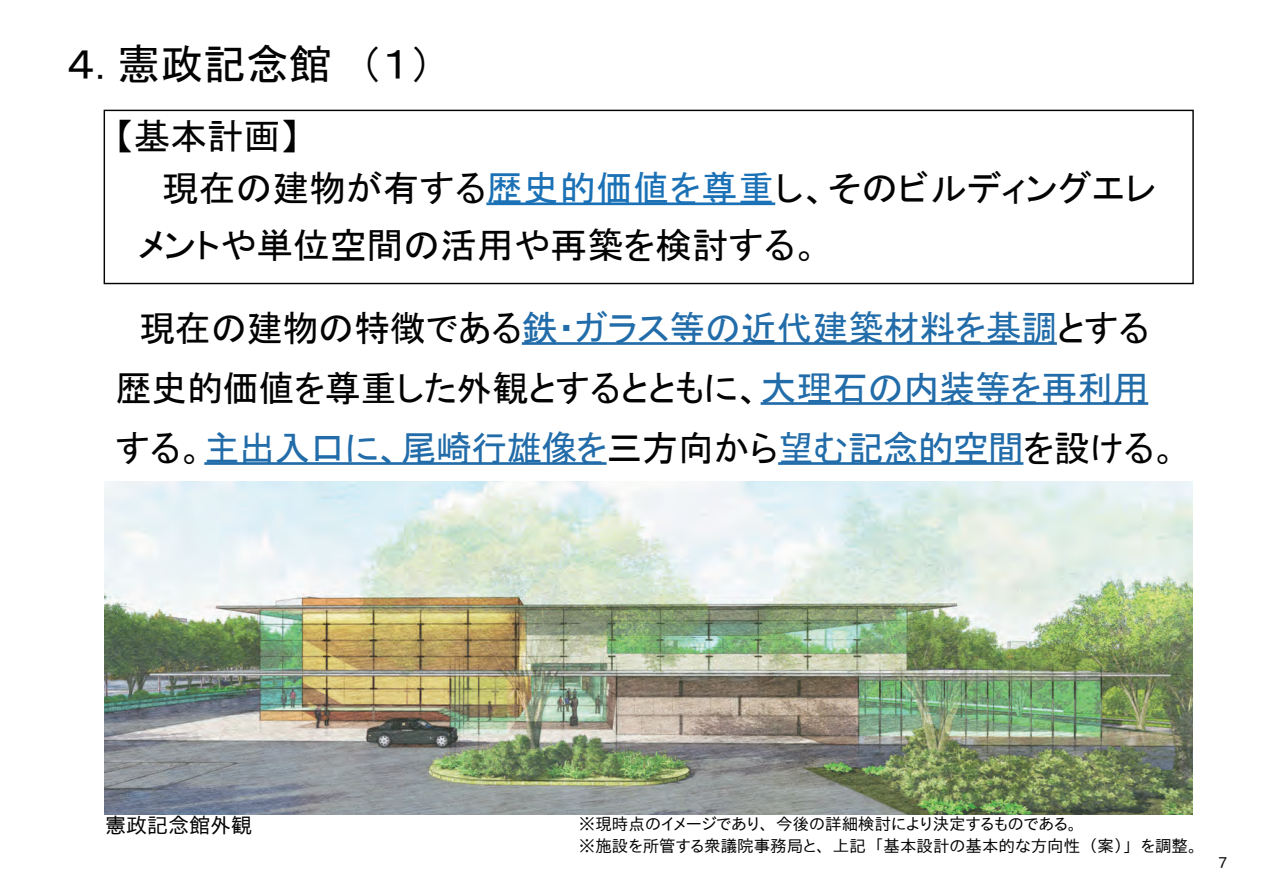
<style>
.page{position:relative;width:1263px;height:893px;background:#fff}
.page>*{position:absolute;margin:0;border:0;box-sizing:border-box;transform-origin:0 0}
.t1{font:42px "MS P Gothic";color:#030303}
.t2{font:36px/60px "MS P Gothic";letter-spacing:-.005em;color:#030303}
.t3{font:21px "IPAP Gothic";color:#030303}
.t4{font:16.5px/22.5px "IPAP Gothic";color:#030303}
.t5{font:15px "IPAP Gothic";color:#030303}
.s1{color:#1b71b5}
.s2{color:#216ca9}
</style>
<div class="page">
<hr style="left:486px;top:202px;width:289px;height:3px;background:#1b71b5">
<hr style="left:522px;top:342px;width:535px;height:3px;background:#216ca9">
<hr style="left:761px;top:402px;width:387px;height:3px;background:#216ca9">
<hr style="left:204px;top:462px;width:403px;height:3px;background:#216ca9">
<hr style="left:778px;top:462px;width:245px;height:3px;background:#216ca9">
<div style="left:104px;top:110px;width:1090px;height:174px;border:1px solid #030303"></div>
<img style="left:104px;top:481px;width:1088px;height:333px">
<p class="t1" style="left:66px;top:42px;width:367px">４. 憲政記念館　（１）</p>
<p class="t2" style="left:138px;top:110px;width:1020px;line-height:52.1px;text-indent:-23px">【基本計画】<br>　現在の建物が有する<span class="s1">歴史的価値を尊重</span>し、そのビルディングエレ</p>
<p class="t2" style="left:138px;top:215px;width:684px">メントや単位空間の活用や再築を検討する。</p>
<p class="t2" style="left:116px;top:298px;width:1064px;text-indent:24px">現在の建物の特徴である<span class="s2">鉄・ガラス等の近代建築材料を基調</span>とする歴史的価値を尊重した外観とするとともに、<span class="s2">大理石の内装等を再利用</span>する。<span class="s2">主出入口に、尾崎行雄像を</span>三方向から<span class="s2">望む記念的空間</span>を設ける。</p>
<p class="t3" style="left:105px;top:813px;width:148px">憲政記念館外観</p>
<p class="t4" style="left:579px;top:813px;width:619px">※現時点のイメージであり、今後の詳細検討により決定するものである。<br>※施設を所管する衆議院事務局と、上記「基本設計の基本的な方向性（案）」を調整。</p>
<p class="t5" style="left:1218px;top:854px;width:11px">7</p>
</div>
